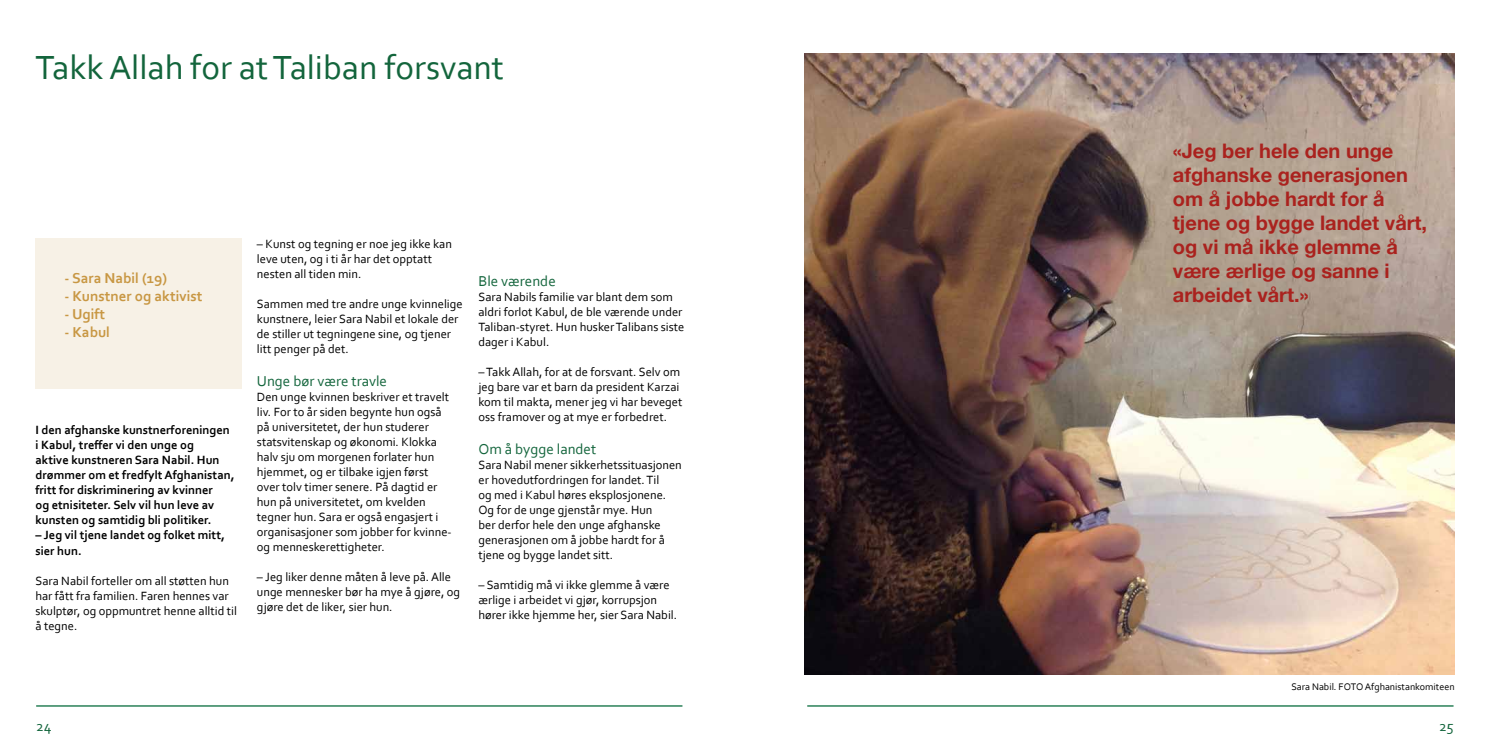
<style>
.page{position:relative;width:1489px;height:745px;background:#fff}
.page>*{position:absolute;margin:0;border:0;box-sizing:border-box;transform-origin:0 0}
.t1{font:35px "Corbel";color:#13653c}
.t2{font:700 20px/24px "Helvetica Neue";color:#aa221e}
.t3{font:15px "Corbel";color:#13653c}
.t4{font:700 15px "Corbel";color:#c89743}
.t5{font:12.5px/15px "Corbel";color:#000}
.t6{font:700 12.5px/15px "Corbel";color:#000}
.t7{font:10px "Corbel";color:#000}
</style>
<div class="page">
<hr style="left:36px;top:704px;width:646px;height:2px;background:#006838">
<hr style="left:807px;top:704px;width:646px;height:2px;background:#006838">
<div style="left:35px;top:238px;width:206px;height:150px;background:#f7f1e6"></div>
<img style="left:804px;top:53px;width:650px;height:620px">
<h1 class="t1" style="left:35px;top:46px;width:470px">Takk Allah for at Taliban forsvant</h1>
<p class="t4" style="left:64px;top:269px;width:104px">- Sara Nabil (19)</p>
<p class="t4" style="left:64px;top:287px;width:140px">- Kunstner og aktivist</p>
<p class="t4" style="left:64px;top:305px;width:42px">- Ugift</p>
<p class="t4" style="left:64px;top:323px;width:47px">- Kabul</p>
<p class="t6" style="left:35px;top:422px;width:201px">I den afghanske kunstnerforeningen i Kabul, treffer vi den unge og<br>aktive kunstneren Sara Nabil. Hun drømmer om et fredfylt Afghanistan, fritt for diskriminering av kvinner<br>og etnisiteter. Selv vil hun leve av kunsten og samtidig bli politiker.</p>
<p class="t6" style="left:35px;top:527px;width:191px">– Jeg vil tjene landet og folket mitt, sier hun.</p>
<p class="t5" style="left:35px;top:572px;width:203px">Sara Nabil forteller om all støtten hun har fått fra familien. Faren hennes var skulptør, og oppmuntret henne alltid til å tegne.</p>
<p class="t5" style="left:257px;top:236px;width:196px">– Kunst og tegning er noe jeg ikke kan leve uten, og i ti år har det opptatt nesten all tiden min.</p>
<p class="t5" style="left:257px;top:296px;width:207px">Sammen med tre andre unge kvinnelige kunstnere, leier Sara Nabil et lokale der de stiller ut tegningene sine, og tjener litt penger på det.</p>
<p class="t3" style="left:257px;top:371px;width:132px">Unge bør være travle</p>
<p class="t5" style="left:257px;top:389px;width:196px">Den unge kvinnen beskriver et travelt liv. For to år siden begynte hun også på universitetet, der hun studerer statsvitenskap og økonomi. Klokka halv sju om morgenen forlater hun hjemmet, og er tilbake igjen først over tolv timer senere. På dagtid er hun på universitetet, om kvelden tegner hun. Sara er også engasjert i organisasjoner som jobber for kvinne&shy;og menneskerettigheter.</p>
<p class="t5" style="left:257px;top:569px;width:205px">– Jeg liker denne måten å leve på. Alle unge mennesker bør ha mye å gjøre, og gjøre det de liker, sier hun.</p>
<p class="t3" style="left:478px;top:271px;width:79px">Ble værende</p>
<p class="t5" style="left:478px;top:288px;width:207px">Sara Nabils familie var blant dem som aldri forlot Kabul, de ble værende under Taliban-styret. Hun husker Talibans siste dager i Kabul.</p>
<p class="t5" style="left:478px;top:363px;width:205px">– Takk Allah, for at de forsvant. Selv om jeg bare var et barn da president Karzai kom til makta, mener jeg vi har beveget oss framover og at mye er forbedret.</p>
<p class="t3" style="left:478px;top:439px;width:119px">Om å bygge landet</p>
<p class="t5" style="left:478px;top:456px;width:205px">Sara Nabil mener sikkerhetssituasjonen er hovedutfordringen for landet. Til<br>og med i Kabul høres eksplosjonene.<br>Og for de unge gjenstår mye. Hun<br>ber derfor hele den unge afghanske generasjonen om å jobbe hardt for å tjene og bygge landet sitt.</p>
<p class="t5" style="left:478px;top:576px;width:200px">– Samtidig må vi ikke glemme å være ærlige i arbeidet vi gjør, korrupsjon hører ikke hjemme her, sier Sara Nabil.</p>
<h2 class="t2" style="left:1172px;top:139px;width:256px">«Jeg ber hele den unge afghanske generasjonen om å jobbe hardt for å tjene og bygge landet vårt, og vi må ikke glemme å være ærlige og sanne i arbeidet vårt.»</h2>
<p class="t7" style="left:1291px;top:680px;width:165px">Sara Nabil. FOTO Afghanistankomiteen</p>
<p class="t3" style="left:36px;top:716px;width:17px">24</p>
<p class="t3" style="left:1438px;top:716px;width:16px">25</p>
</div>
